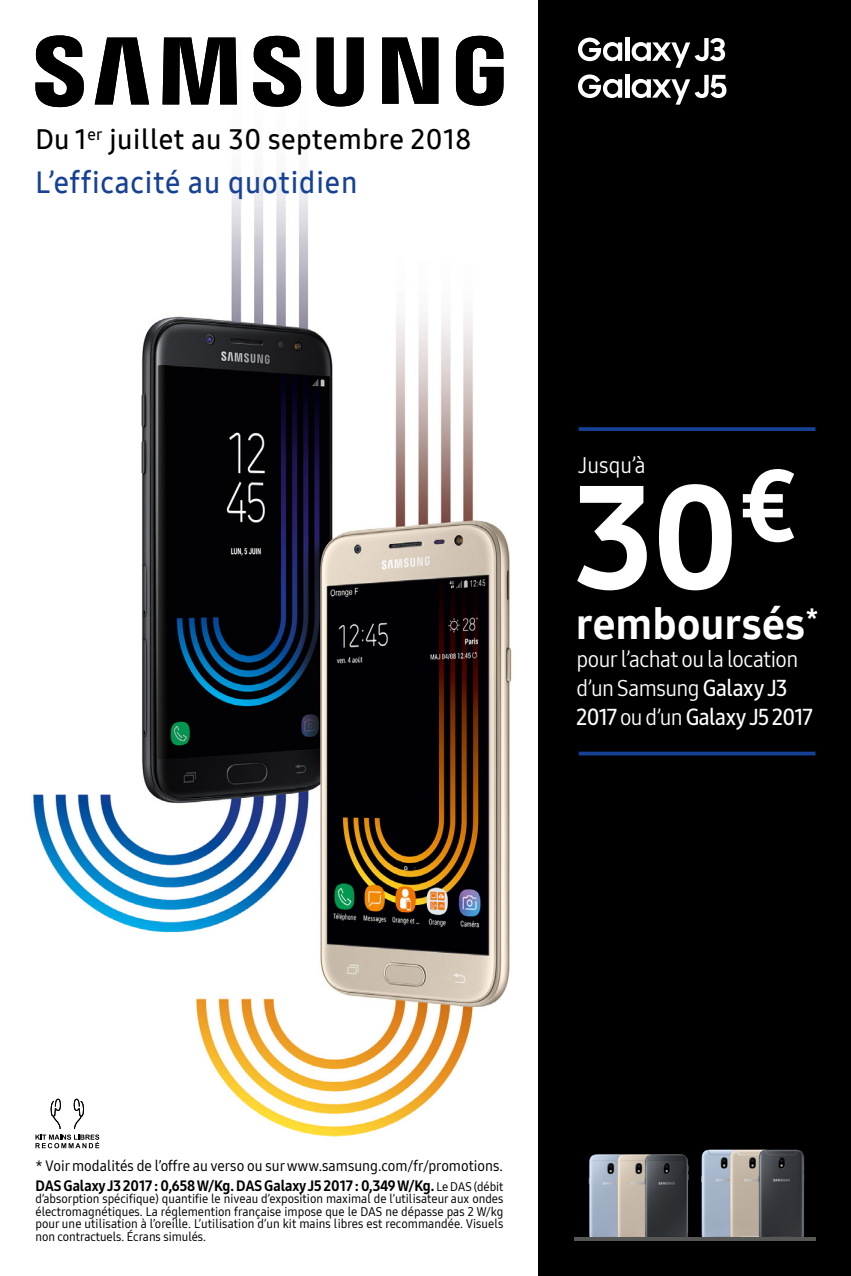
<style>
.page{position:relative;width:851px;height:1276px;background:#fff}
.page>*{position:absolute;margin:0;border:0;box-sizing:border-box;transform-origin:0 0}
.t1{font:145px "Samsung One 800";color:#fff}
.t2{font:42.5px "Samsung One 800";letter-spacing:.005em;color:#fff}
.t3{font:30px "Samsung One 600";letter-spacing:.03em;color:#164194;scale:.96 1}
.t4{font:27.5px "Samsung One 600";letter-spacing:.02em;color:#000}
.t5{font:22.5px/28.8px "Samsung One 400 C";letter-spacing:-.025em;color:#fff}
.t6{font:22.5px "Samsung One 600 C";letter-spacing:-.03em;color:#fff}
.t7{font:15px "Samsung One 500 C";color:#000}
.t8{font:15px "Samsung One 800 C";color:#000}
.t9{font:12.5px/12.5px "Samsung One 500 C";color:#000;text-align:justify}
.s1{font-family:"Samsung One 600 C"}
.s2{font-family:"Samsung One 400 C"}
.s3{font-family:"Samsung One 500 C";font-size:12.5px}
</style>
<div class="page">
<img style="left:33px;top:0;width:506px;height:1276px">
<svg style="left:35px;top:1098px;width:64px;height:50px"></svg>
<div style="left:539px;top:0;width:311px;height:1276px;background:#000"></div>
<svg style="left:631px;top:75px;width:95px;height:30px"></svg>
<hr style="left:625px;top:74px;width:4px;height:24px;background:#fff">
<svg style="left:578px;top:74px;width:44px;height:24px"></svg>
<svg style="left:631px;top:38px;width:94px;height:30px"></svg>
<hr style="left:625px;top:38px;width:4px;height:23px;background:#fff">
<svg style="left:578px;top:38px;width:44px;height:23px"></svg>
<img style="left:588px;top:1154px;width:90px;height:83px">
<img style="left:678px;top:1149px;width:138px;height:90px">
<hr style="left:574px;top:1237px;width:241px;height:3px;background:#575756">
<svg style="left:35px;top:35px;width:468px;height:72px"></svg>
<svg style="left:578px;top:427px;width:237px;height:4px"></svg>
<svg style="left:578px;top:751px;width:237px;height:4px"></svg>
<h3 class="t4" style="left:35px;top:121px;width:437px">Du 1<sup>er</sup> juillet au 30 septembre 2018</h3>
<h3 class="t3" style="left:35px;top:163px;width:337px">L’efficacité au quotidien</h3>
<h3 class="t5" style="left:578px;top:451px;width:69px">Jusqu’à</h3>
<h1 class="t1" style="left:574px;top:440px;width:226px">30<sup>€</sup></h1>
<h2 class="t2" style="left:575px;top:595px;width:244px">remboursés<sup>*</sup></h2>
<h3 class="t5" style="left:576px;top:645px;width:223px">pour l’achat ou la location d’un Samsung <span class="s1">Galaxy J3</span></h3>
<h3 class="t6" style="left:576px;top:702px;width:238px">2017 <span class="s2">ou d’un</span> Galaxy J5 2017</h3>
<p class="t7" style="left:35px;top:1155px;width:468px">* Voir modalités de l’offre au verso ou sur www.samsung.com/fr/promotions.</p>
<p class="t8" style="left:35px;top:1175px;width:469px">DAS Galaxy J3 2017 : 0,658 W/Kg. DAS Galaxy J5 2017 : 0,349 W/Kg. <span class="s3">Le DAS (débit</span></p>
<p class="t9" style="left:35px;top:1192px;width:469px">d’absorption spécifique) quantifie le niveau d’exposition maximal de l’utilisateur aux ondes électromagnétiques. La réglemention française impose que le DAS ne dépasse pas 2 W/kg pour une utilisation à l’oreille. L’utilisation d’un kit mains libres est recommandée. Visuels non contractuels. Écrans simulés.</p>
</div>
